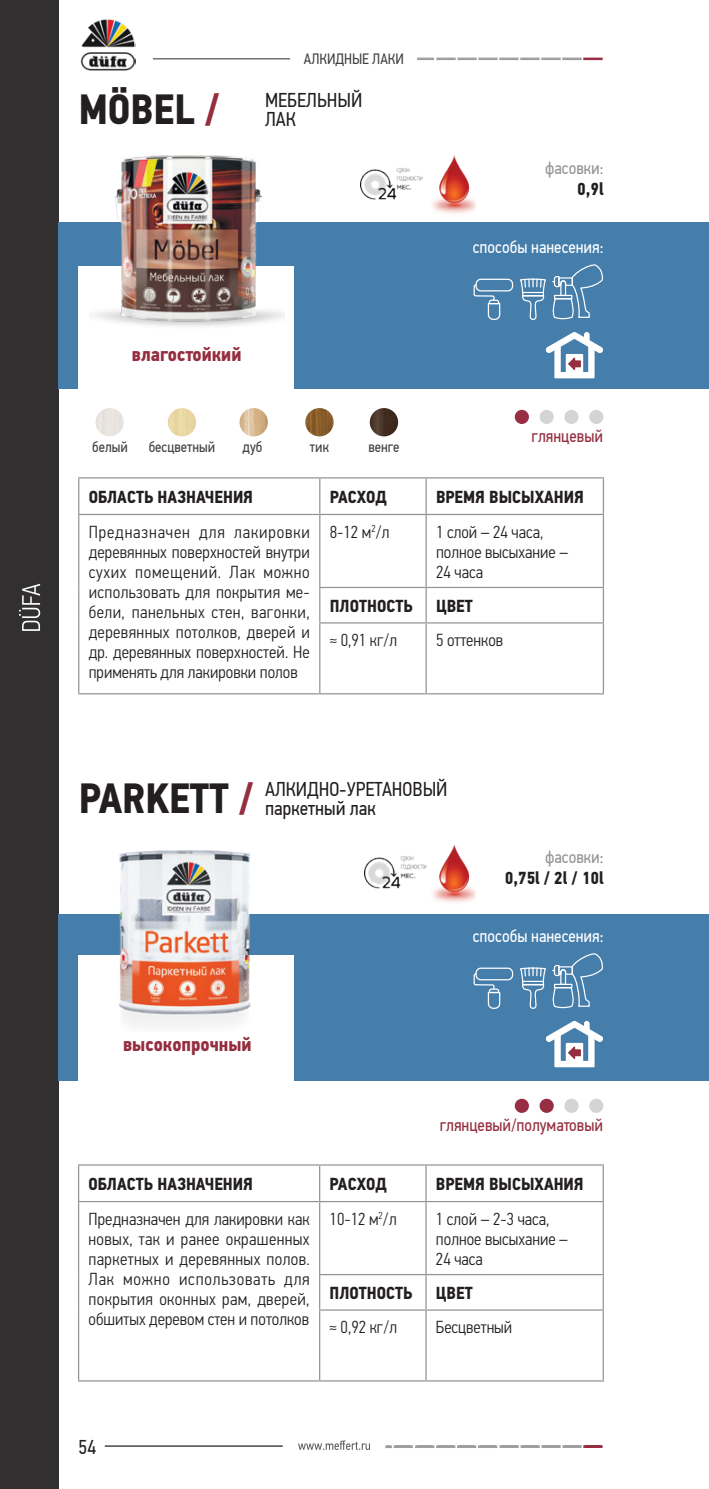
<style>
.page{position:relative;width:709px;height:1489px;background:#fff}
.page>*{position:absolute;margin:0;border:0;box-sizing:border-box;transform-origin:0 0}
.t1{font:700 42.5px "PF Din Text Cond Pro";color:#231f20}
.t2{font:20px/18.5px "PF Din Text Cond Pro";color:#231f20}
.t3{font:700 20px "PF Din Text Cond Pro";color:#952e3f}
.t4{font:300 17.5px/20px "PF Din Text Cond Pro";color:#231f20;text-align:justify}
.t5{font:700 17.5px "PF Din Text Cond Pro";color:#231f20}
.t6{font:17.5px "PF Din Text Cond Pro";color:#fff}
.t7{font:17.5px "PF Din Text Cond Pro";color:#952e3f}
.t8{font:17.5px "PF Din Text Cond Pro";color:#939598}
.t9{font:15px "PF Din Text Cond Pro";color:#414042}
.s1{color:#952e3f}
</style>
<div class="page">
<svg style="left:298px;top:1440px;width:72px;height:9px"></svg>
<hr style="left:105px;top:1445px;width:178px;height:1px;background:#231f20">
<svg style="left:386px;top:1445px;width:215px;height:2px"></svg>
<div style="left:0;top:0;width:59px;height:1488px;background:#312f30"></div>
<svg style="left:19px;top:583px;width:21px;height:48px"></svg>
<div style="left:59px;top:914px;width:650px;height:166px;background:#457dab"></div>
<div style="left:59px;top:222px;width:650px;height:167px;background:#457dab"></div>
<img style="left:81px;top:19px;width:54px;height:52px">
<hr style="left:153px;top:58px;width:137px;height:1px;background:#57585a">
<svg style="left:417px;top:58px;width:185px;height:2px"></svg>
<img style="left:361px;top:168px;width:61px;height:32px">
<img style="left:364px;top:856px;width:62px;height:33px">
<div style="left:475px;top:279px;width:38px;height:12px;border:1px solid #fff;border-radius:5px"></div>
<svg style="left:473px;top:284px;width:28px;height:36px"></svg>
<svg style="left:520px;top:264px;width:83px;height:56px"></svg>
<div style="left:554px;top:295px;width:18px;height:4px;border:1px solid #fff"></div>
<div style="left:475px;top:967px;width:38px;height:13px;border:1px solid #fff;border-radius:5px"></div>
<svg style="left:473px;top:972px;width:28px;height:37px"></svg>
<svg style="left:520px;top:953px;width:83px;height:56px"></svg>
<div style="left:554px;top:983px;width:18px;height:5px;border:1px solid #fff"></div>
<div style="left:78px;top:266px;width:216px;height:123px;background:#fff"></div>
<div style="left:78px;top:955px;width:216px;height:125px;background:#fff"></div>
<svg style="left:545px;top:332px;width:58px;height:47px"></svg>
<svg style="left:545px;top:1021px;width:58px;height:46px"></svg>
<div style="left:515px;top:410px;width:14px;height:14px;background:#982e43;border-radius:50%"></div>
<div style="left:515px;top:1098px;width:14px;height:14px;background:#982e43;border-radius:50%"></div>
<div style="left:539px;top:410px;width:15px;height:14px;background:#d4d5d3;border-radius:50%"></div>
<div style="left:539px;top:1098px;width:15px;height:14px;background:#982e43;border-radius:50%"></div>
<div style="left:589px;top:410px;width:14px;height:14px;background:#d4d5d3;border-radius:50%"></div>
<div style="left:589px;top:1098px;width:14px;height:14px;background:#d4d5d3;border-radius:50%"></div>
<div style="left:564px;top:410px;width:14px;height:14px;background:#d4d5d3;border-radius:50%"></div>
<div style="left:564px;top:1098px;width:14px;height:14px;background:#d4d5d3;border-radius:50%"></div>
<img style="left:432px;top:155px;width:43px;height:59px">
<img style="left:432px;top:844px;width:43px;height:59px">
<img style="left:118px;top:850px;width:133px;height:176px">
<hr style="left:78px;top:477px;width:242px;height:1px;background:#939598">
<hr style="left:78px;top:478px;width:1px;height:36px;background:#939598">
<hr style="left:320px;top:477px;width:106px;height:1px;background:#939598">
<hr style="left:319px;top:478px;width:1px;height:36px;background:#939598">
<hr style="left:426px;top:477px;width:178px;height:1px;background:#939598">
<hr style="left:425px;top:478px;width:2px;height:36px;background:#939598">
<hr style="left:603px;top:478px;width:1px;height:36px;background:#939598">
<hr style="left:78px;top:514px;width:242px;height:1px;background:#939598">
<hr style="left:78px;top:515px;width:1px;height:72px;background:#939598">
<hr style="left:78px;top:587px;width:1px;height:36px;background:#939598">
<hr style="left:78px;top:623px;width:1px;height:70px;background:#939598">
<hr style="left:78px;top:693px;width:242px;height:1px;background:#939598">
<hr style="left:320px;top:514px;width:106px;height:1px;background:#939598">
<hr style="left:319px;top:515px;width:1px;height:72px;background:#939598">
<hr style="left:426px;top:514px;width:178px;height:1px;background:#939598">
<hr style="left:425px;top:515px;width:2px;height:72px;background:#939598">
<hr style="left:603px;top:515px;width:1px;height:72px;background:#939598">
<hr style="left:319px;top:587px;width:107px;height:1px;background:#939598">
<hr style="left:319px;top:588px;width:1px;height:34px;background:#939598">
<hr style="left:426px;top:587px;width:178px;height:1px;background:#939598">
<hr style="left:425px;top:588px;width:2px;height:34px;background:#939598">
<hr style="left:603px;top:588px;width:1px;height:34px;background:#939598">
<hr style="left:319px;top:622px;width:107px;height:1px;background:#939598">
<hr style="left:319px;top:623px;width:1px;height:70px;background:#939598">
<hr style="left:426px;top:622px;width:178px;height:1px;background:#939598">
<hr style="left:425px;top:623px;width:2px;height:70px;background:#939598">
<hr style="left:603px;top:623px;width:1px;height:70px;background:#939598">
<hr style="left:320px;top:693px;width:106px;height:1px;background:#939598">
<hr style="left:426px;top:693px;width:178px;height:1px;background:#939598">
<hr style="left:78px;top:1164px;width:242px;height:1px;background:#939598">
<hr style="left:78px;top:1165px;width:1px;height:35px;background:#939598">
<hr style="left:320px;top:1164px;width:106px;height:1px;background:#939598">
<hr style="left:319px;top:1165px;width:1px;height:35px;background:#939598">
<hr style="left:426px;top:1164px;width:178px;height:1px;background:#939598">
<hr style="left:425px;top:1165px;width:1px;height:35px;background:#939598">
<hr style="left:602px;top:1165px;width:2px;height:35px;background:#939598">
<hr style="left:78px;top:1200px;width:242px;height:2px;background:#939598">
<hr style="left:78px;top:1202px;width:1px;height:72px;background:#939598">
<hr style="left:78px;top:1274px;width:1px;height:35px;background:#939598">
<hr style="left:78px;top:1309px;width:1px;height:71px;background:#939598">
<hr style="left:78px;top:1380px;width:242px;height:1px;background:#939598">
<hr style="left:320px;top:1200px;width:106px;height:2px;background:#939598">
<hr style="left:319px;top:1202px;width:1px;height:71px;background:#939598">
<hr style="left:426px;top:1200px;width:178px;height:2px;background:#939598">
<hr style="left:425px;top:1202px;width:1px;height:71px;background:#939598">
<hr style="left:602px;top:1202px;width:2px;height:71px;background:#939598">
<hr style="left:319px;top:1273px;width:107px;height:2px;background:#939598">
<hr style="left:319px;top:1275px;width:1px;height:34px;background:#939598">
<hr style="left:426px;top:1273px;width:178px;height:2px;background:#939598">
<hr style="left:425px;top:1275px;width:1px;height:34px;background:#939598">
<hr style="left:602px;top:1275px;width:2px;height:34px;background:#939598">
<hr style="left:319px;top:1309px;width:107px;height:1px;background:#939598">
<hr style="left:319px;top:1310px;width:1px;height:70px;background:#939598">
<hr style="left:426px;top:1309px;width:178px;height:1px;background:#939598">
<hr style="left:425px;top:1310px;width:1px;height:70px;background:#939598">
<hr style="left:602px;top:1310px;width:2px;height:70px;background:#939598">
<hr style="left:320px;top:1380px;width:106px;height:1px;background:#939598">
<hr style="left:426px;top:1380px;width:178px;height:1px;background:#939598">
<img style="left:168px;top:408px;width:28px;height:28px;border-radius:14px">
<img style="left:305px;top:408px;width:29px;height:28px;border-radius:14px">
<img style="left:95px;top:408px;width:29px;height:28px;border-radius:14px">
<img style="left:239px;top:408px;width:29px;height:28px;border-radius:14px">
<img style="left:370px;top:408px;width:28px;height:28px;border-radius:14px">
<img style="left:90px;top:155px;width:195px;height:180px">
<h1 class="t1" style="left:79px;top:84px;width:142px">MÖBEL <span class="s1">/</span></h1>
<p class="t9" style="left:304px;top:50px;width:101px">АЛКИДНЫЕ ЛАКИ</p>
<p class="t2" style="left:265px;top:91px;width:99px">МЕБЕЛЬНЫЙ<br>ЛАК</p>
<p class="t3" style="left:132px;top:342px;width:111px">влагостойкий</p>
<p class="t9" style="left:92px;top:437px;width:37px">белый</p>
<p class="t9" style="left:149px;top:437px;width:68px">бесцветный</p>
<p class="t9" style="left:243px;top:437px;width:21px">дуб</p>
<p class="t9" style="left:310px;top:437px;width:20px">тик</p>
<p class="t9" style="left:368px;top:437px;width:32px">венге</p>
<p class="t8" style="left:545px;top:157px;width:60px">фасовки:</p>
<p class="t5" style="left:577px;top:178px;width:28px">0,9l</p>
<p class="t6" style="left:473px;top:236px;width:132px">способы нанесения:</p>
<p class="t7" style="left:531px;top:426px;width:73px">глянцевый</p>
<p class="t5" style="left:89px;top:486px;width:166px">ОБЛАСТЬ НАЗНАЧЕНИЯ</p>
<p class="t5" style="left:330px;top:486px;width:59px">РАСХОД</p>
<p class="t5" style="left:436px;top:486px;width:149px">ВРЕМЯ ВЫСЫХАНИЯ</p>
<p class="t4" style="left:89px;top:521px;width:223px">Предназначен для лакировки деревянных поверхностей внутри сухих помещений. Лак можно использовать для покрытия ме&shy;бели, панельных стен, вагонки, деревянных потолков, дверей и др. деревянных поверхностей. Не применять для лакировки полов</p>
<p class="t4" style="left:330px;top:521px;width:61px">8-12 м<sup>2</sup>/л</p>
<p class="t4" style="left:436px;top:521px;width:133px;text-align:left">1 слой – 24 часа, полное высыхание –<br>24 часа</p>
<p class="t5" style="left:330px;top:595px;width:84px">ПЛОТНОСТЬ</p>
<p class="t5" style="left:436px;top:595px;width:38px">ЦВЕТ</p>
<p class="t4" style="left:330px;top:630px;width:69px">≈ 0,91 кг/л</p>
<p class="t4" style="left:436px;top:630px;width:69px">5 оттенков</p>
<h1 class="t1" style="left:79px;top:772px;width:176px">PARKETT <span class="s1">/</span></h1>
<p class="t2" style="left:265px;top:780px;width:184px">АЛКИДНО-УРЕТАНОВЫЙ паркетный лак</p>
<p class="t8" style="left:545px;top:846px;width:60px">фасовки:</p>
<p class="t5" style="left:505px;top:867px;width:100px">0,75l / 2l / 10l</p>
<p class="t6" style="left:473px;top:925px;width:132px">способы нанесения:</p>
<p class="t3" style="left:123px;top:1031px;width:130px">высокопрочный</p>
<p class="t7" style="left:439px;top:1114px;width:165px">глянцевый/полуматовый</p>
<p class="t5" style="left:88px;top:1173px;width:166px">ОБЛАСТЬ НАЗНАЧЕНИЯ</p>
<p class="t5" style="left:329px;top:1173px;width:59px">РАСХОД</p>
<p class="t5" style="left:436px;top:1173px;width:149px">ВРЕМЯ ВЫСЫХАНИЯ</p>
<p class="t4" style="left:88px;top:1208px;width:223px">Предназначен для лакировки как новых, так и ранее окрашенных паркетных и деревянных полов.<br>Лак можно использовать для покрытия оконных рам, дверей, обшитых деревом стен и потолков</p>
<p class="t4" style="left:329px;top:1208px;width:69px">10-12 м<sup>2</sup>/л</p>
<p class="t4" style="left:436px;top:1208px;width:133px;text-align:left">1 слой – 2-3 часа, полное высыхание –<br>24 часа</p>
<p class="t5" style="left:329px;top:1282px;width:84px">ПЛОТНОСТЬ</p>
<p class="t5" style="left:436px;top:1282px;width:38px">ЦВЕТ</p>
<p class="t4" style="left:329px;top:1316px;width:69px">≈ 0,92 кг/л</p>
<p class="t4" style="left:436px;top:1316px;width:78px">Бесцветный</p>
<p class="t2" style="left:78px;top:1437px;width:19px">54</p>
</div>
